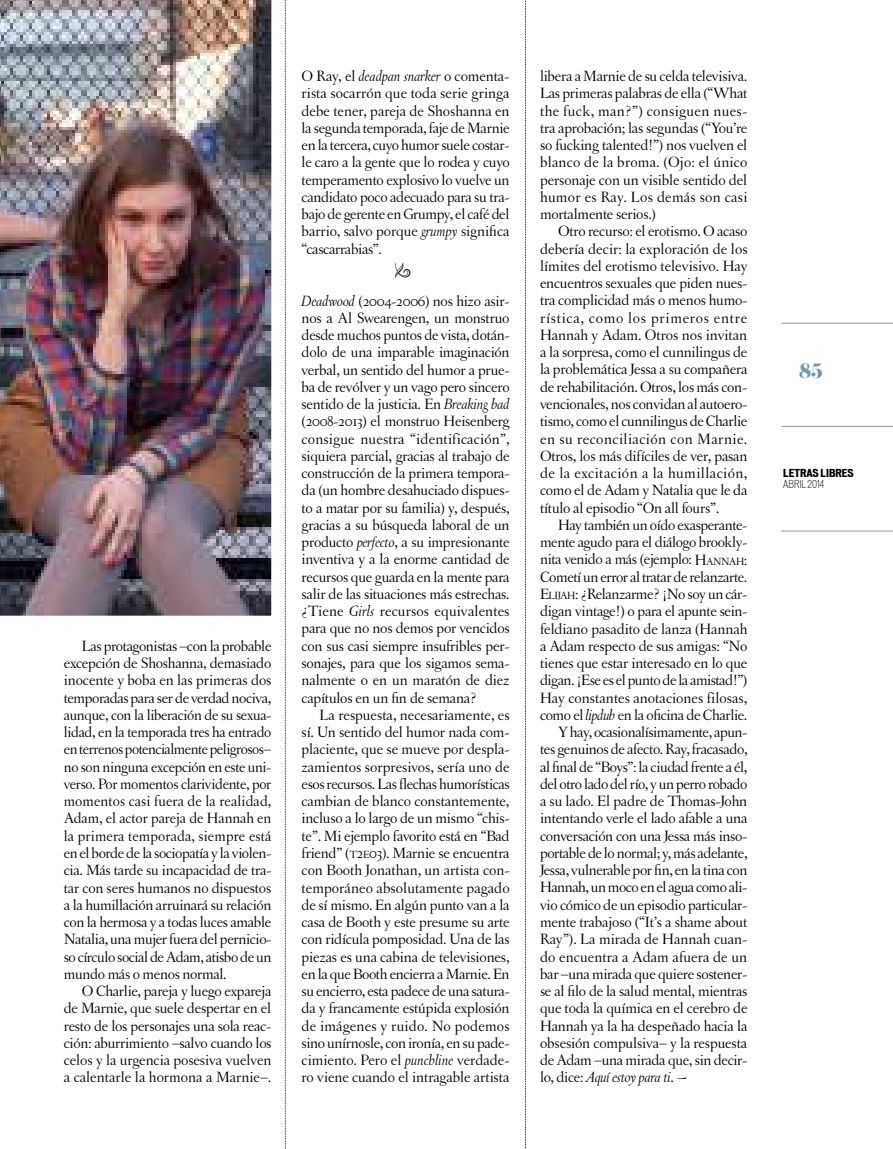
<style>
.page{position:relative;width:893px;height:1149px;background:#fff}
.page>*{position:absolute;margin:0;border:0;box-sizing:border-box;transform-origin:0 0}
.t1{font:18px "Eloquent JF";color:#7196ad}
.t2{font:15.75px/17.2px "Letras Oldstyle";letter-spacing:-.02em;color:#000;text-align:justify}
.t3{font:15.75px "Letras Oldstyle";color:#000}
.t4{font:15.75px "Letras Oldstyle";letter-spacing:.005em;color:#000}
.t5{font:italic 15.75px "Letras Oldstyle";letter-spacing:-.02em;color:#000}
.t6{font:15px "Hoefler Txt Fleurons";color:#000}
.t7{font:700 expanded 10.5px "Vonnes";color:#000}
.t8{font:300 condensed 10.5px "Vonnes";color:#000}
.s1{font-style:italic}
.s2{font-style:inherit}
.s3{font-size:10.95px}
.s4{font-style:normal}
</style>
<div class="page">
<img style="left:0;top:0;width:271px;height:615px">
<hr style="left:781px;top:426px;width:112px;height:1px;background:#939598">
<hr style="left:781px;top:323px;width:112px;height:1px;background:#939598">
<hr style="left:781px;top:530px;width:112px;height:1px;background:#939598">
<svg style="left:285px;top:0;width:1px;height:1149px"></svg>
<svg style="left:525px;top:0;width:1px;height:1149px"></svg>
<p class="t2" style="left:64px;top:637px;width:209px;text-indent:18px">Las protagonistas –con la probable excepción de Shoshanna, demasiado inocente y boba en las primeras dos temporadas para ser de verdad nociva, aunque, con la liberación de su sexua&shy;lidad, en la temporada tres ha entrado en terrenos potencialmente peligrosos– no son ninguna excepción en este uni&shy;verso. Por momentos clarividente, por momentos casi fuera de la realidad, Adam, el actor pareja de Hannah en la primera temporada, siempre está en el borde de la sociopatía y la violen&shy;cia. Más tarde su incapacidad de tra&shy;tar con seres humanos no dispuestos a la humillación arruinará su relación con la hermosa y a todas luces amable Natalia, una mujer fuera del pernicio&shy;so círculo social de Adam, atisbo de un mundo más o menos normal.</p>
<p class="t2" style="left:64px;top:982px;width:209px;text-indent:18px">O Charlie, pareja y luego expareja de Marnie, que suele despertar en el resto de los personajes una sola reac&shy;ción: aburrimiento –salvo cuando los celos y la urgencia posesiva vuelven a calentarle la hormona a Marnie–.</p>
<p class="t2" style="left:302px;top:67px;width:210px">O Ray, el <span class="s1">deadpan snarker</span> o comenta&shy;rista socarrón que toda serie gringa debe tener, pareja de Shoshanna en la segunda temporada, faje de Marnie en la tercera, cuyo humor suele costar&shy;le caro a la gente que lo rodea y cuyo temperamento explosivo lo vuelve un candidato poco adecuado para su tra&shy;bajo de gerente en Grumpy, el café del barrio, salvo porque <span class="s1">grumpy</span> significa “cascarrabias”.</p>
<p class="t6" style="left:396px;top:261px;width:16px">F</p>
<p class="t2" style="left:302px;top:292px;width:210px"><span class="s1">Deadwood</span> (<span class="s2">2004-2006</span>) nos hizo asir&shy;nos a Al Swearengen, un monstruo desde muchos puntos de vista, dotán&shy;dolo de una imparable imaginación verbal, un sentido del humor a prue&shy;ba de revólver y un vago pero sincero sentido de la justicia. En <span class="s1">Breaking bad </span>(2008-2013) el monstruo Heisenberg consigue nuestra “identificación”, siquiera parcial, gracias al trabajo de construcción de la primera tempora&shy;da (un hombre desahuciado dispues&shy;to a matar por su familia) y, después, gracias a su búsqueda laboral de un producto <span class="s1">perfecto</span>, a su impresionante inventiva y a la enorme cantidad de recursos que guarda en la mente para salir de las situaciones más estrechas. ¿Tiene <span class="s1">Girls</span> recursos equivalentes para que no nos demos por vencidos con sus casi siempre insufribles per&shy;sonajes, para que los sigamos sema&shy;nalmente o en un maratón de diez capítulos en un fin de semana?</p>
<p class="t2" style="left:302px;top:705px;width:210px;text-indent:18px">La respuesta, necesariamente, es sí. Un sentido del humor nada com&shy;placiente, que se mueve por despla&shy;zamientos sorpresivos, sería uno de esos recursos. Las flechas humorísticas cambian de blanco constantemente, incluso a lo largo de un mismo “chis&shy;te”. Mi ejemplo favorito está en “Bad friend” (<span class="s3">T</span><span class="s2">2</span><span class="s3">E</span><span class="s2">03</span>). Marnie se encuentra con Booth Jonathan, un artista con&shy;temporáneo absolutamente pagado de sí mismo. En algún punto van a la casa de Booth y este presume su arte con ridícula pomposidad. Una de las piezas es una cabina de televisiones, en la que Booth encierra a Marnie. En su encierro, esta padece de una satura&shy;da y francamente estúpida explosión de imágenes y ruido. No podemos sino unírnosle, con ironía, en su pade&shy;cimiento. Pero el <span class="s1">punchline</span> verdade&shy;ro viene cuando el intragable artista</p>
<p class="t2" style="left:540px;top:67px;width:209px">libera a Marnie de su celda televisiva.<br>Las primeras palabras de ella (“What the fuck, man?”) consiguen nues&shy;tra aprobación; las segundas (“You’re so fucking talented!”) nos vuelven el blanco de la broma. (Ojo: el único personaje con un visible sentido del humor es Ray. Los demás son casi mortalmente serios.)</p>
<p class="t2" style="left:540px;top:223px;width:209px;text-indent:18px">Otro recurso: el erotismo. O acaso debería decir: la exploración de los límites del erotismo televisivo. Hay encuentros sexuales que piden nues&shy;tra complicidad más o menos humo&shy;rística, como los primeros entre Hannah y Adam. Otros nos invitan a la sorpresa, como el cunnilingus de la problemática Jessa a su compañera de rehabilitación. Otros, los más con&shy;vencionales, nos convidan al autoero&shy;tismo, como el cunnilingus de Charlie en su reconciliación con Marnie.<br>Otros, los más difíciles de ver, pasan de la excitación a la humillación, como el de Adam y Natalia que le da título al episodio “On all fours”.</p>
<p class="t2" style="left:558px;top:516px;width:191px">Hay también un oído exasperante-</p>
<p class="t2" style="left:540px;top:533px;width:209px">mente agudo para el diálogo brookly-</p>
<p class="t2" style="left:540px;top:550px;width:209px">nita venido a más (ejemplo: <span class="s2">H</span><span class="s3">ANNAH</span>:</p>
<p class="t2" style="left:540px;top:568px;width:209px">Cometí un error al tratar de relanzarte.</p>
<p class="t2" style="left:540px;top:585px;width:209px"><span class="s2">E</span><span class="s3">LIJAH</span>: ¿Relanzarme? ¡No soy un cár-</p>
<p class="t2" style="left:540px;top:602px;width:209px">digan vintage!) o para el apunte sein-</p>
<p class="t2" style="left:540px;top:619px;width:209px">feldiano pasadito de lanza (Hannah</p>
<p class="t2" style="left:540px;top:637px;width:209px">a Adam respecto de sus amigas: “No</p>
<p class="t2" style="left:540px;top:654px;width:209px">tienes que estar interesado en lo que</p>
<p class="t2" style="left:540px;top:671px;width:209px">digan. ¡Ese es el punto de la amistad!”)</p>
<p class="t3" style="left:540px;top:688px;width:209px">Hay constantes anotaciones filosas,</p>
<p class="t2" style="left:540px;top:706px;width:209px">como el <span class="s1">lipdub</span> en la oficina de Charlie.</p>
<p class="t2" style="left:558px;top:723px;width:191px">Y hay, ocasionalísimamente, apun-</p>
<p class="t2" style="left:540px;top:740px;width:209px">tes genuinos de afecto. Ray, fracasado,</p>
<p class="t2" style="left:540px;top:757px;width:209px">al final de “Boys”: la ciudad frente a él,</p>
<p class="t2" style="left:540px;top:775px;width:209px">del otro lado del río, y un perro robado</p>
<p class="t2" style="left:540px;top:792px;width:209px">a su lado. El padre de Thomas-John</p>
<p class="t2" style="left:540px;top:809px;width:209px">intentando verle el lado afable a una</p>
<p class="t2" style="left:540px;top:826px;width:209px">conversación con una Jessa más inso-</p>
<p class="t2" style="left:540px;top:844px;width:209px">portable de lo normal; y, más adelante,</p>
<p class="t2" style="left:540px;top:861px;width:209px">Jessa, vulnerable por fin, en la tina con</p>
<p class="t2" style="left:540px;top:878px;width:209px">Hannah, un moco en el agua como ali-</p>
<p class="t2" style="left:540px;top:895px;width:209px">vio cómico de un episodio particular-</p>
<p class="t2" style="left:540px;top:913px;width:209px">mente trabajoso (“It’s a shame about</p>
<p class="t3" style="left:540px;top:930px;width:209px">Ray”). La mirada de Hannah cuan-</p>
<p class="t4" style="left:540px;top:947px;width:209px">do encuentra a Adam afuera de un</p>
<p class="t2" style="left:540px;top:964px;width:209px">bar –una mirada que quiere sostener-</p>
<p class="t2" style="left:540px;top:982px;width:209px">se al filo de la salud mental, mientras</p>
<p class="t2" style="left:540px;top:999px;width:209px">que toda la química en el cerebro de</p>
<p class="t2" style="left:540px;top:1016px;width:209px">Hannah ya la ha despeñado hacia la</p>
<p class="t2" style="left:540px;top:1033px;width:209px">obsesión compulsiva– y la respuesta</p>
<p class="t2" style="left:540px;top:1051px;width:209px">de Adam –una mirada que, sin decir-</p>
<p class="t5" style="left:540px;top:1068px;width:148px"><span class="s4">lo, dice:</span> Aquí estoy para ti<span class="s4">. </span><sup>~</sup></p>
<p class="t1" style="left:799px;top:359px;width:25px">85</p>
<p class="t7" style="left:783px;top:467px;width:72px">LETRAS LIBRES</p>
<p class="t8" style="left:783px;top:477px;width:43px">ABRIL 2014</p>
</div>
